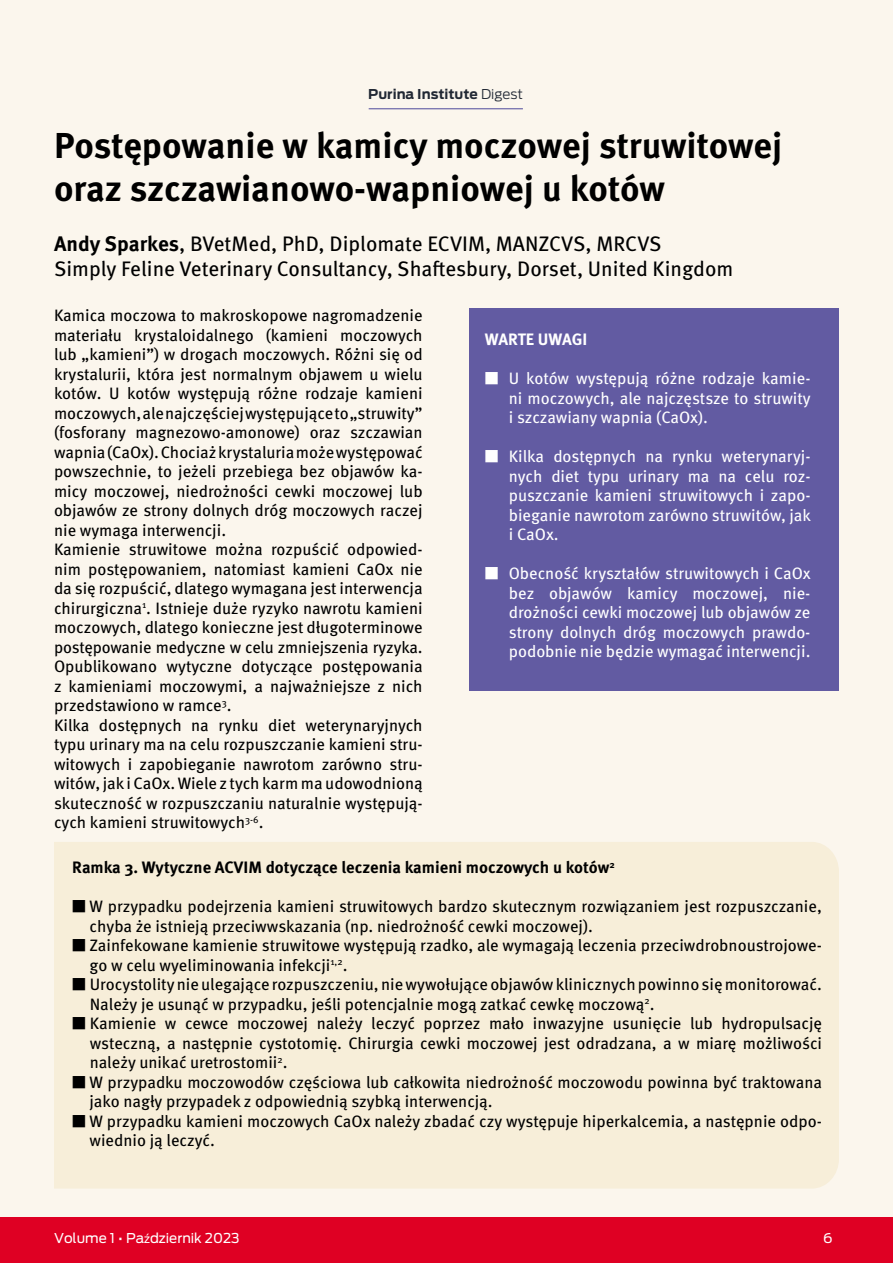
<style>
.page{position:relative;width:893px;height:1263px;background:#fbf6ed}
.page>*{position:absolute;margin:0;border:0;box-sizing:border-box;transform-origin:0 0}
.t1{font:700 36px/43.2px "Meta Pro";letter-spacing:-.005em;color:#000}
.t2{font:21px/25.2px "Meta Pro";color:#000}
.t3{font:16.5px/19.5px "Meta Pro";letter-spacing:-.005em;color:#000}
.t4{font:16.5px/19.5px "Meta Pro";letter-spacing:-.005em;color:#fff;text-align:justify}
.t5{font:700 16.5px "Meta Pro";color:#000}
.t6{font:700 16.5px "Meta Pro";letter-spacing:-.005em;color:#fff}
.t7{font:13.5px "Antenna";color:#fff}
.t8{font:700 13.5px "Antenna";color:#212834}
.s1{font-weight:300}
.s2{font-weight:700}
.s3{font-family:"Myriad Pro"}
</style>
<div class="page">
<hr style="left:369px;top:108px;width:154px;height:1px;background:#615ca3">
<div style="left:0;top:1217px;width:893px;height:46px;background:#df0023"></div>
<div style="left:469px;top:308px;width:370px;height:383px;background:#625ba2"></div>
<div style="left:54px;top:842px;width:785px;height:346px;background:#f7eed9"></div>
<p class="t8" style="left:368px;top:86px;width:156px">Purina Institute <span class="s1">Digest</span></p>
<h1 class="t1" style="left:54px;top:121px;width:730px">Postępowanie w kamicy moczowej struwitowej oraz szczawianowo-wapniowej u kotów</h1>
<p class="t2" style="left:54px;top:230px;width:681px"><span class="s2">Andy Sparkes</span>, BVetMed, PhD, Diplomate ECVIM, MANZCVS, MRCVS<br>Simply Feline Veterinary Consultancy, Shaftesbury, Dorset, United Kingdom</p>
<p class="t3" style="left:54px;top:305px;width:370px">Kamica moczowa to makroskopowe nagromadzenie materiału krystaloidalnego (kamieni moczowych lub „kamieni”) w drogach moczowych. Różni się od krystalurii, która jest normalnym objawem u wielu kotów. U kotów występują różne rodzaje kamieni moczowych, ale najczęściej występujące to „struwity” (fosforany magnezowo-amonowe) oraz szczawian wapnia (CaOx). Chociaż krystaluria może występować powszechnie, to jeżeli przebiega bez objawów ka&shy;micy moczowej, niedrożności cewki moczowej lub objawów ze strony dolnych dróg moczowych raczej nie wymaga interwencji.<br>Kamienie struwitowe można rozpuścić odpowied&shy;nim postępowaniem, natomiast kamieni CaOx nie da się rozpuścić, dlatego wymagana jest interwencja chirurgiczna<sup>1</sup>. Istnieje duże ryzyko nawrotu kamieni moczowych, dlatego konieczne jest długoterminowe postępowanie medyczne w celu zmniejszenia ryzyka.<br>Opublikowano wytyczne dotyczące postępowania z kamieniami moczowymi, a najważniejsze z nich przedstawiono w ramce<sup>3</sup>.<br>Kilka dostępnych na rynku diet weterynaryjnych typu urinary ma na celu rozpuszczanie kamieni stru&shy;witowych i zapobieganie nawrotom zarówno stru&shy;witów, jak i CaOx. Wiele z tych karm ma udowodnioną skuteczność w rozpuszczaniu naturalnie występują&shy;cych kamieni struwitowych<sup>3-6</sup>.</p>
<p class="t6" style="left:485px;top:327px;width:104px">WARTE UWAGI</p>
<p class="t4" style="left:509px;top:368px;width:303px;text-indent:-24px">■ U kotów występują różne rodzaje kamie&shy;ni moczowych, ale najczęstsze to struwity i szczawiany wapnia (CaOx).</p>
<p class="t4" style="left:509px;top:446px;width:304px;text-indent:-24px">■ Kilka dostępnych na rynku weterynaryj&shy;nych diet typu urinary ma na celu roz&shy;puszczanie kamieni struwitowych i zapo&shy;bieganie nawrotom zarówno struwitów, jak i CaOx.</p>
<p class="t4" style="left:509px;top:563px;width:304px;text-indent:-24px">■ Obecność kryształów struwitowych i CaOx bez objawów kamicy moczowej, nie&shy;drożności cewki moczowej lub objawów ze strony dolnych dróg moczowych prawdo&shy;podobnie nie będzie wymagać interwencji.</p>
<p class="t5" style="left:72px;top:855px;width:544px">Ramka 3. Wytyczne ACVIM dotyczące leczenia kamieni moczowych u kotów<sup>2</sup></p>
<p class="t3" style="left:90px;top:896px;width:734px;text-indent:-17px">■ W przypadku podejrzenia kamieni struwitowych bardzo skutecznym rozwiązaniem jest rozpuszczanie, chyba że istnieją przeciwwskazania (np. niedrożność cewki moczowej).</p>
<p class="t3" style="left:90px;top:935px;width:734px;text-indent:-17px">■ Zainfekowane kamienie struwitowe występują rzadko, ale wymagają leczenia przeciwdrobnoustrojowe&shy;go w celu wyeliminowania infekcji<sup>1,2</sup>.</p>
<p class="t3" style="left:90px;top:974px;width:734px;text-indent:-17px">■ Urocystolity nie ulegające rozpuszczeniu, nie wywołujące objawów klinicznych powinno się monitorować.<br>Należy je usunąć w przypadku, jeśli potencjalnie mogą zatkać cewkę moczową<sup>2</sup>.</p>
<p class="t3" style="left:90px;top:1013px;width:734px;text-align:justify;text-indent:-17px">■ Kamienie w cewce moczowej należy leczyć poprzez mało inwazyjne usunięcie lub hydropulsację wsteczną, a następnie cystotomię. Chirurgia cewki moczowej jest odradzana, a w miarę możliwości należy unikać uretrostomii<sup>2</sup>.</p>
<p class="t3" style="left:90px;top:1071px;width:734px;text-indent:-17px">■ W przypadku moczowodów częściowa lub całkowita niedrożność moczowodu powinna być traktowana jako nagły przypadek z odpowiednią szybką interwencją.</p>
<p class="t3" style="left:90px;top:1110px;width:734px;text-indent:-17px">■ W przypadku kamieni moczowych CaOx należy zbadać czy występuje hiperkalcemia, a następnie odpo&shy;wiednio ją leczyć.</p>
<p class="t7" style="left:54px;top:1230px;width:187px">Volume 1 • Pa<span class="s3">ź</span>dziernik 2023</p>
<p class="t7" style="left:823px;top:1230px;width:11px">6</p>
</div>
